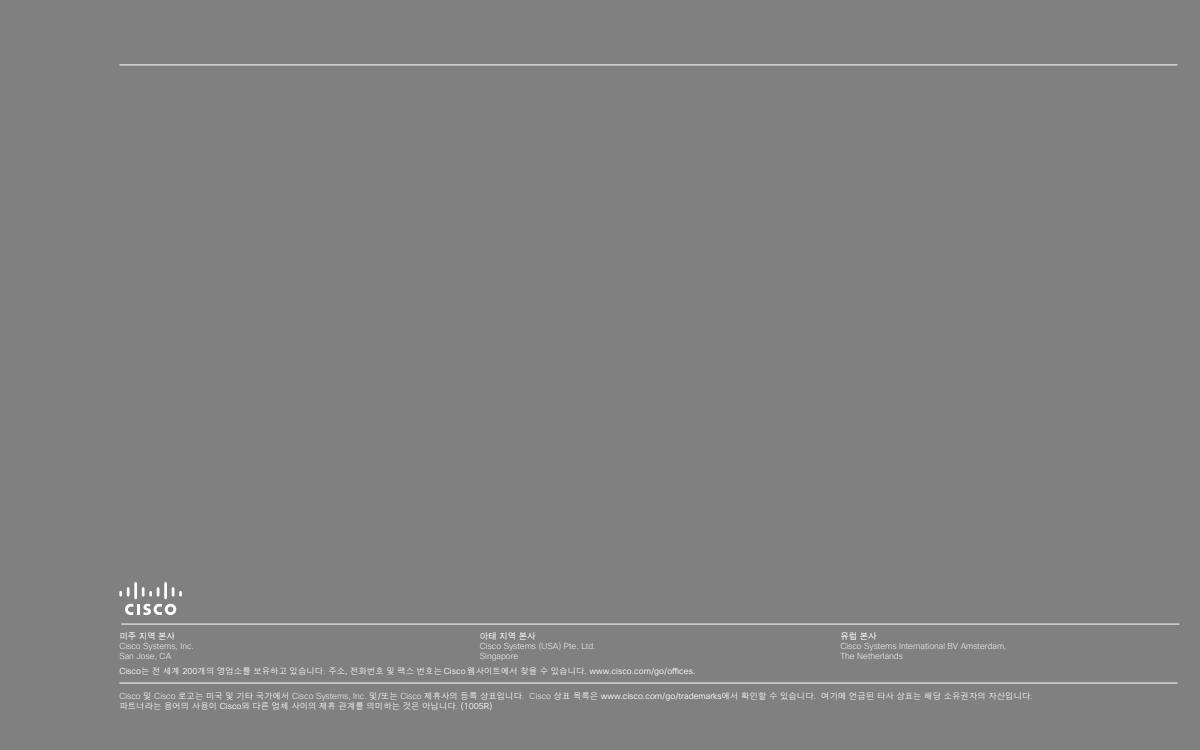
<style>
.page{position:relative;width:1200px;height:750px;background:#808080}
.page>*{position:absolute;margin:0;border:0;box-sizing:border-box;transform-origin:0 0}
.t1{font:8.44px/10.4px "Cisco Sans KOR Light";color:#fff}
.t2{font:200 8.44px/10.4px "Cisco Sans";color:#fff}
.t3{font:8.44px "Cisco Sans KOR";color:#fff}
.s1{font-family:"Cisco Sans";font-weight:200}
</style>
<div class="page">
<hr style="left:121px;top:624px;width:1058px;height:1px;background:#fff">
<hr style="left:119px;top:65px;width:1059px;height:1px;background:#fff">
<hr style="left:119px;top:683px;width:1059px;height:1px;background:#fff">
<svg style="left:125px;top:604px;width:51px;height:11px"></svg>
<svg style="left:119px;top:587px;width:11px;height:10px"></svg>
<hr style="left:134px;top:582px;width:3px;height:17px;background:#fff">
<svg style="left:142px;top:587px;width:17px;height:10px"></svg>
<hr style="left:164px;top:582px;width:3px;height:17px;background:#fff">
<svg style="left:172px;top:587px;width:10px;height:10px"></svg>
<p class="t3" style="left:119px;top:630px;width:57px">미주 지역 본사</p>
<p class="t2" style="left:119px;top:641px;width:76px">Cisco Systems, Inc.<br>San Jose, CA</p>
<p class="t3" style="left:480px;top:630px;width:57px">아태 지역 본사</p>
<p class="t2" style="left:480px;top:641px;width:117px">Cisco Systems (USA) Pte. Ltd.<br>Singapore</p>
<p class="t3" style="left:840px;top:630px;width:38px">유럽 본사</p>
<p class="t2" style="left:840px;top:641px;width:168px">Cisco Systems International BV Amsterdam,<br>The Netherlands</p>
<p class="t1" style="left:119px;top:666px;width:578px">Cisco는 전 세계 200개의 영업소를 보유하고 있습니다<span class="s1">.</span> 주소, 전화번호 및 팩스 번호는 Cisco 웹사이트에서 찾을 수 있습니다. www.cisco.com/go/offices.</p>
<p class="t1" style="left:119px;top:690px;width:915px"><span class="s1">Cisco</span> 및 <span class="s1">Cisco</span> 로고는 미국 및 기타 국가에서 <span class="s1">Cisco Systems, Inc.</span> 및/또는 <span class="s1">Cisco</span> 제휴사의 등록 상표입니다<span class="s1">. Cisco</span> 상표 목록은 www.cisco.com/go/trademarks에서 확인할 수 있습니다<span class="s1">.</span> 여기에 언급된 타사 상표는 해당 소유권자의 자산입니다<span class="s1">. </span>파트너라는 용어의 사용이 Cisco와 다른 업체 사이의 제휴 관계를 의미하는 것은 아닙니다<span class="s1">.</span> (1005R)</p>
</div>
